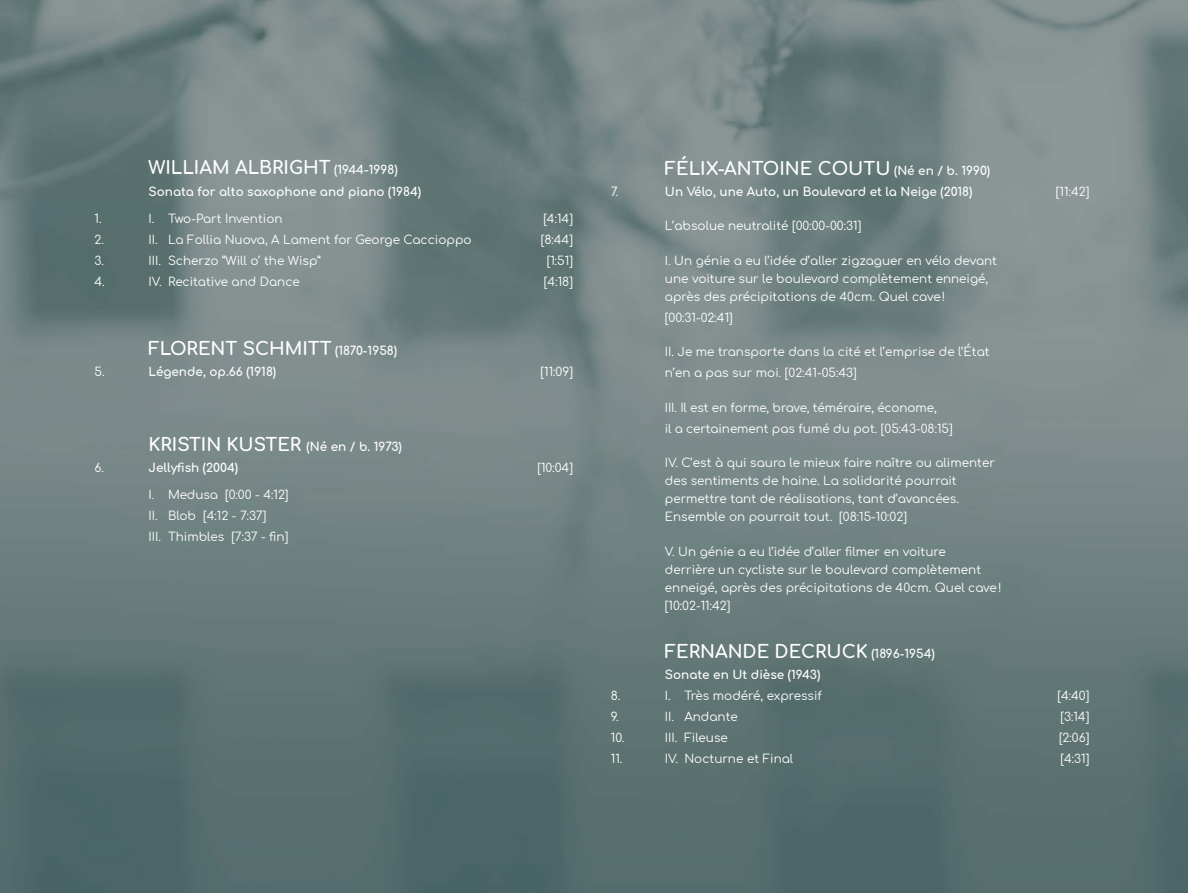
<style>
.page{position:relative;width:1188px;height:893px;background:#fff}
.page>*{position:absolute;margin:0;border:0;box-sizing:border-box;transform-origin:0 0}
.t1{font:700 18px "Comfortaa";color:#fff}
.t2{font:12px/18px "Comfortaa";color:#fff}
.t3{font:700 12px "Comfortaa";color:#fff}
.s1{font-size:12px}
</style>
<div class="page">
<img style="left:0;top:0;width:1188px;height:893px">
<h1 class="t1" style="left:148px;top:151px;width:251px">WILLIAM ALBRIGHT <span class="s1">(1944-1998)</span></h1>
<p class="t3" style="left:149px;top:180px;width:274px">Sonata for alto saxophone and piano (1984)</p>
<p class="t2" style="left:95px;top:208px;width:9px">1.</p>
<p class="t2" style="left:149px;top:208px;width:136px">I. Two-Part Invention</p>
<p class="t2" style="left:543px;top:208px;width:31px">[4:14]</p>
<p class="t2" style="left:95px;top:229px;width:11px">2.</p>
<p class="t2" style="left:149px;top:229px;width:325px">II. La Follia Nuova, A Lament for George Caccioppo</p>
<p class="t2" style="left:541px;top:229px;width:34px">[8:44]</p>
<p class="t2" style="left:95px;top:250px;width:11px">3.</p>
<p class="t2" style="left:149px;top:250px;width:174px">III. Scherzo “Will o’ the Wisp”</p>
<p class="t2" style="left:547px;top:250px;width:28px">[1:51]</p>
<p class="t2" style="left:95px;top:271px;width:12px">4.</p>
<p class="t2" style="left:149px;top:271px;width:153px">IV. Recitative and Dance</p>
<p class="t2" style="left:544px;top:271px;width:31px">[4:18]</p>
<h1 class="t1" style="left:148px;top:331px;width:250px">FLORENT SCHMITT <span class="s1">(1870-1958)</span></h1>
<p class="t2" style="left:94px;top:360px;width:12px">5.</p>
<p class="t3" style="left:148px;top:360px;width:129px">Légende, op.66 (1918)</p>
<p class="t2" style="left:541px;top:360px;width:34px">[11:09]</p>
<h1 class="t1" style="left:148px;top:427px;width:255px">KRISTIN KUSTER <span class="s1">(Né en / b. 1973)</span></h1>
<p class="t2" style="left:95px;top:456px;width:11px">6.</p>
<p class="t3" style="left:149px;top:456px;width:91px">Jellyfish (2004)</p>
<p class="t2" style="left:537px;top:456px;width:37px">[10:04]</p>
<p class="t2" style="left:149px;top:483px;width:142px;line-height:21px">I. Medusa [0:00 - 4:12]<br>II. Blob [4:12 - 7:37]<br>III. Thimbles [7:37 - fin]</p>
<h1 class="t1" style="left:665px;top:151px;width:327px">FÉLIX-ANTOINE COUTU <span class="s1">(Né en / b. 1990)</span></h1>
<p class="t2" style="left:611px;top:181px;width:9px">7.</p>
<p class="t3" style="left:665px;top:180px;width:309px">Un Vélo, une Auto, un Boulevard et la Neige (2018)</p>
<p class="t2" style="left:1056px;top:181px;width:35px">[11:42]</p>
<p class="t2" style="left:665px;top:215px;width:198px">L’absolue neutralité [00:00-00:31]</p>
<p class="t2" style="left:665px;top:250px;width:334px">I. Un génie a eu l’idée d’aller zigzaguer en vélo devant une voiture sur le boulevard complètement enneigé, après des précipitations de 40cm. Quel cave!</p>
<p class="t2" style="left:665px;top:307px;width:70px">[00:31-02:41]</p>
<p class="t2" style="left:665px;top:340px;width:326px;line-height:21px">II. Je me transporte dans la cité et l’emprise de l’État n’en a pas sur moi. [02:41-05:43]</p>
<p class="t2" style="left:665px;top:395px;width:289px;line-height:21px">III. Il est en forme, brave, téméraire, économe,<br>il a certainement pas fumé du pot. [05:43-08:15]</p>
<p class="t2" style="left:665px;top:452px;width:332px">IV. C’est à qui saura le mieux faire naître ou alimenter des sentiments de haine. La solidarité pourrait permettre tant de réalisations, tant d’avancées.<br>Ensemble on pourrait tout. [08:15-10:02]</p>
<p class="t2" style="left:665px;top:541px;width:338px">V. Un génie a eu l’idée d’aller filmer en voiture<br>derrière un cycliste sur le boulevard complètement enneigé, après des précipitations de 40cm. Quel cave! [10:02-11:42]</p>
<h1 class="t1" style="left:665px;top:634px;width:271px">FERNANDE DECRUCK <span class="s1">(1896-1954)</span></h1>
<p class="t3" style="left:665px;top:663px;width:157px">Sonate en Ut dièse (1943)</p>
<p class="t2" style="left:611px;top:685px;width:11px">8.</p>
<p class="t2" style="left:665px;top:685px;width:159px">I. Très modéré, expressif</p>
<p class="t2" style="left:1057px;top:685px;width:33px">[4:40]</p>
<p class="t2" style="left:611px;top:706px;width:10px">9.</p>
<p class="t2" style="left:665px;top:706px;width:74px">II. Andante</p>
<p class="t2" style="left:1060px;top:706px;width:30px">[3:14]</p>
<p class="t2" style="left:611px;top:727px;width:15px">10.</p>
<p class="t2" style="left:665px;top:727px;width:64px">III. Fileuse</p>
<p class="t2" style="left:1059px;top:727px;width:32px">[2:06]</p>
<p class="t2" style="left:611px;top:748px;width:13px">11.</p>
<p class="t2" style="left:665px;top:748px;width:130px">IV. Nocturne et Final</p>
<p class="t2" style="left:1060px;top:748px;width:30px">[4:31]</p>
</div>
